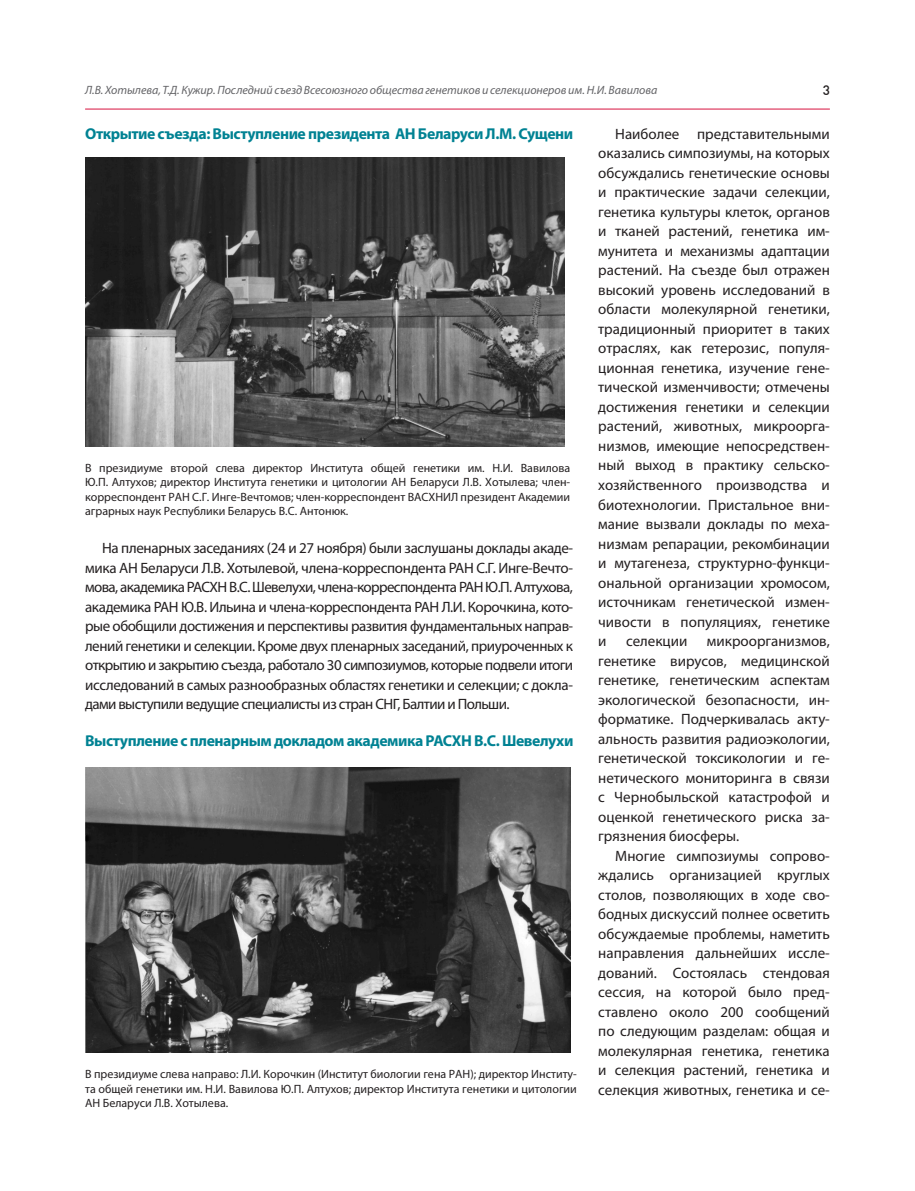
<style>
.page{position:relative;width:915px;height:1191px;background:#fff}
.page>*{position:absolute;margin:0;border:0;box-sizing:border-box;transform-origin:0 0}
.Подзаголовок{font:700 15.75px "Myriad Pro";letter-spacing:-.03em;color:#008293}
.Основной_текст_new{font:15px/19.5px "Myriad Pro";color:#231f20;text-align:justify}
.t1{font:500 13.5px "DIN Cyr";color:#231f20}
.Подпись_под_рисунком{font:12px/14.4px "Myriad Pro";color:#231f20;text-align:justify}
.t2{font:italic 12px "Myriad Pro";color:#636366}
</style>
<div class="page">
<hr style="left:85px;top:109px;width:744px;height:1px;background:#d7123e">
<img style="left:85px;top:157px;width:479px;height:289px">
<img style="left:85px;top:767px;width:485px;height:285px">
<p class="t2" style="left:85px;top:83px;width:573px">Л.В. Хотылева, Т.Д. Кужир. Последний съезд Всесоюзного общества генетиков и селекционеров им. Н.И. Вавилова</p>
<p class="t1" style="left:822px;top:83px;width:9px">3</p>
<p class="Подзаголовок" style="left:85px;top:124px;width:489px">Открытие съезда: Выступление президента АН Беларуси Л.М. Сущени</p>
<p class="Основной_текст_new" style="left:598px;top:124px;width:233px;text-indent:17px">Наиболее представительными оказались симпозиумы, на которых обсуждались генетические основы и практические задачи селекции, генетика культуры клеток, органов и тканей растений, генетика им&shy;мунитета и механизмы адаптации растений. На съезде был отражен высокий уровень исследований в области молекулярной генетики, традиционный приоритет в таких отраслях, как гетерозис, популя&shy;ционная генетика, изучение гене&shy;тической изменчивости; отмечены достижения генетики и селекции растений, животных, микроорга&shy;низмов, имеющие непосредствен&shy;ный выход в практику сельско&shy;хозяйственного производства и биотехнологии. Пристальное вни&shy;мание вызвали доклады по меха&shy;низмам репарации, рекомбинации и мутагенеза, структурно-функци&shy;ональной организации хромосом, источникам генетической измен&shy;чивости в популяциях, генетике и</p>
<p class="Подпись_под_рисунком" style="left:85px;top:460px;width:486px">В президиуме второй слева директор Института общей генетики им. Н.И. Вавилова Ю.П. Алтухов; директор Института генетики и цитологии АН Беларуси Л.В. Хотылева; член&shy;корреспондент РАН С.Г. Инге-Вечтомов; член-корреспондент ВАСХНИЛ президент Академии аграрных наук Республики Беларусь В.С. Антонюк.</p>
<p class="Основной_текст_new" style="left:85px;top:538px;width:489px;text-indent:17px">На пленарных заседаниях (24 и 27 ноября) были заслушаны доклады акаде&shy;мика АН Беларуси Л.В. Хотылевой, члена-корреспондента РАН С.Г. Инге-Вечто&shy;мова, академика РАСХН В.С. Шевелухи, члена-корреспондента РАН Ю.П. Алтухова, академика РАН Ю.В. Ильина и члена-корреспондента РАН Л.И. Корочкина, кото&shy;рые обобщили достижения и перспективы развития фундаментальных направ&shy;лений генетики и селекции. Кроме двух пленарных заседаний, приуроченных к открытию и закрытию съезда, работало 30 симпозиумов, которые подвели итоги исследований в самых разнообразных областях генетики и селекции; с докла&shy;дами выступили ведущие специалисты из стран СНГ, Балтии и Польши.</p>
<p class="Подзаголовок" style="left:85px;top:730px;width:489px">Выступление с пленарным докладом академика РАСХН В.С. Шевелухи</p>
<p class="Основной_текст_new" style="left:598px;top:631px;width:233px;text-indent:109px">микроорганизмов, генетике вирусов, медицинской генетике, генетическим аспектам экологической безопасности, ин&shy;форматике. Подчеркивалась акту&shy;альность развития радиоэкологии, генетической токсикологии и ге&shy;нетического мониторинга в связи с Чернобыльской катастрофой и оценкой генетического риска за&shy;грязнения биосферы.</p>
<p class="Основной_текст_new" style="left:598px;top:845px;width:233px;text-indent:17px">Многие симпозиумы сопрово&shy;ждались организацией круглых столов, позволяющих в ходе сво&shy;бодных дискуссий полнее осветить обсуждаемые проблемы, наметить направления дальнейших иссле&shy;дований. Состоялась стендовая сессия, на которой было пред&shy;ставлено около 200 сообщений по следующим разделам: общая и молекулярная генетика, генетика и селекция растений, генетика и селекция животных, генетика и се-</p>
<p class="Основной_текст_new" style="left:625px;top:631px;width:63px">селекции</p>
<p class="Подпись_под_рисунком" style="left:85px;top:1067px;width:493px">В президиуме слева направо: Л.И. Корочкин (Институт биологии гена РАН); директор Институ&shy;та общей генетики им. Н.И. Вавилова Ю.П. Алтухов; директор Института генетики и цитологии АН Беларуси Л.В. Хотылева.</p>
</div>
